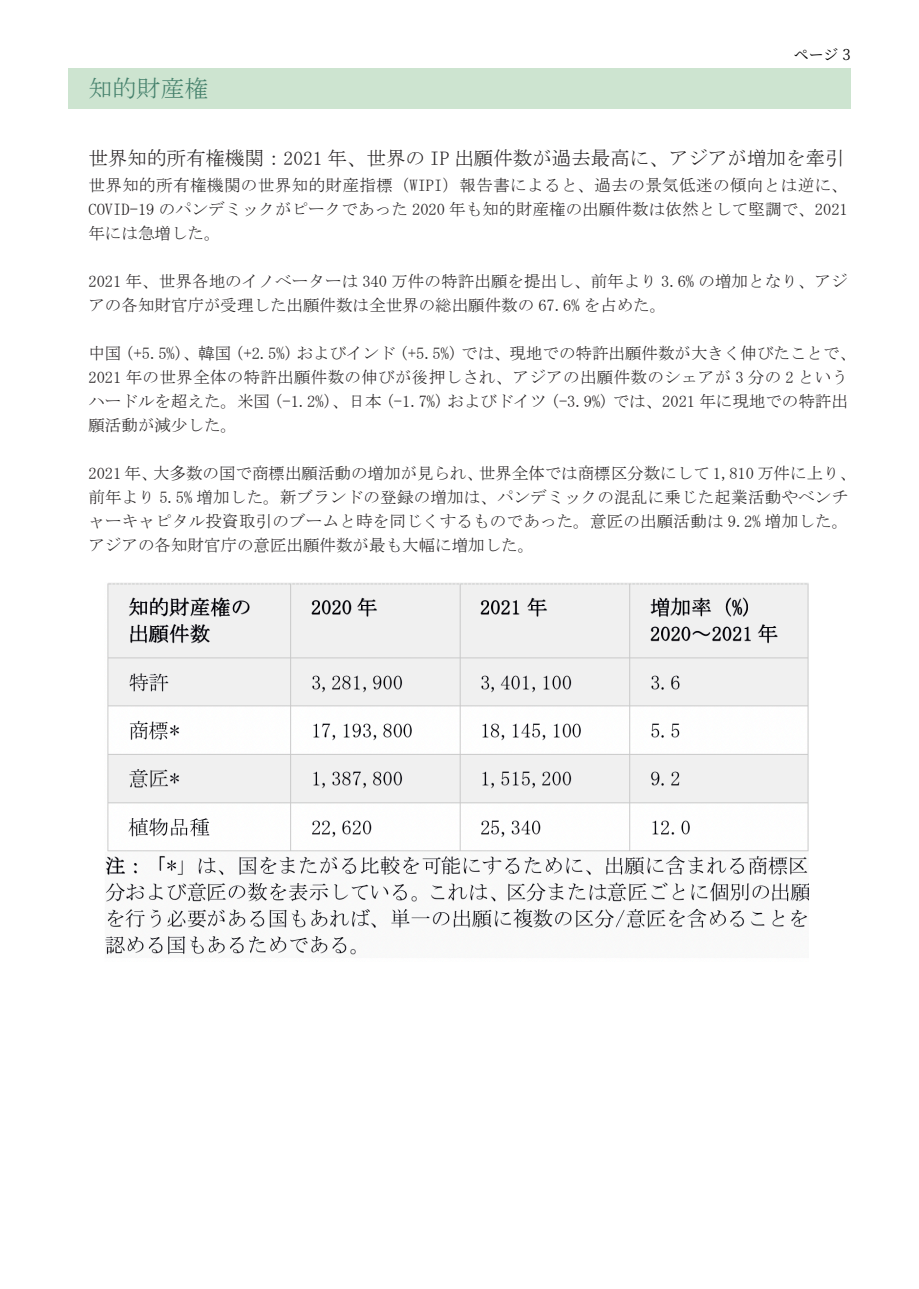
<style>
.page{position:relative;width:919px;height:1289px;background:#fff}
.page>*{position:absolute;margin:0;border:0;box-sizing:border-box;transform-origin:0 0}
.t1{font:24px "MS Mincho";color:#44806b}
.正文{font:19.5px "MS Mincho";color:#231f20}
.标题{font:16.5px/24px "MS Mincho";color:#231f20}
.t2{font:15px "Source Han Serif CN";color:#000}
</style>
<div class="page">
<div style="left:68px;top:68px;width:782px;height:41px;background:#cde4d0"></div>
<img style="left:105px;top:583px;width:703px;height:372px">
<p class="t1" style="left:88px;top:76px;width:122px">知的財産権</p>
<p class="t2" style="left:793px;top:46px;width:58px">ページ 3</p>
<p class="正文" style="left:88px;top:148px;width:757px">世界知的所有権機関：2021 年、世界の IP 出願件数が過去最高に、アジアが増加を牽引</p>
<p class="标题" style="left:88px;top:173px;width:760px;text-align:justify">世界知的所有権機関の世界知的財産指標（WIPI）報告書によると、過去の景気低迷の傾向とは逆に、COVID-19 のパンデミックがピークであった 2020 年も知的財産権の出願件数は依然として堅調で、2021年には急増した。</p>
<p class="标题" style="left:88px;top:269px;width:760px">2021 年、世界各地のイノベーターは 340 万件の特許出願を提出し、前年より 3.6% の増加となり、アジアの各知財官庁が受理した出願件数は全世界の総出願件数の 67.6% を占めた。</p>
<p class="标题" style="left:88px;top:341px;width:769px">中国 (+5.5%)、韓国 (+2.5%) およびインド (+5.5%) では、現地での特許出願件数が大きく伸びたことで、2021 年の世界全体の特許出願件数の伸びが後押しされ、アジアの出願件数のシェアが 3 分の 2 というハードルを超えた。米国 (-1.2%)、日本 (-1.7%) およびドイツ (-3.9%) では、2021 年に現地での特許出願活動が減少した。</p>
<p class="标题" style="left:88px;top:461px;width:769px">2021 年、大多数の国で商標出願活動の増加が見られ、世界全体では商標区分数にして 1,810 万件に上り、前年より 5.5% 増加した。新ブランドの登録の増加は、パンデミックの混乱に乗じた起業活動やベンチャーキャピタル投資取引のブームと時を同じくするものであった。意匠の出願活動は 9.2% 増加した。アジアの各知財官庁の意匠出願件数が最も大幅に増加した。</p>
</div>
